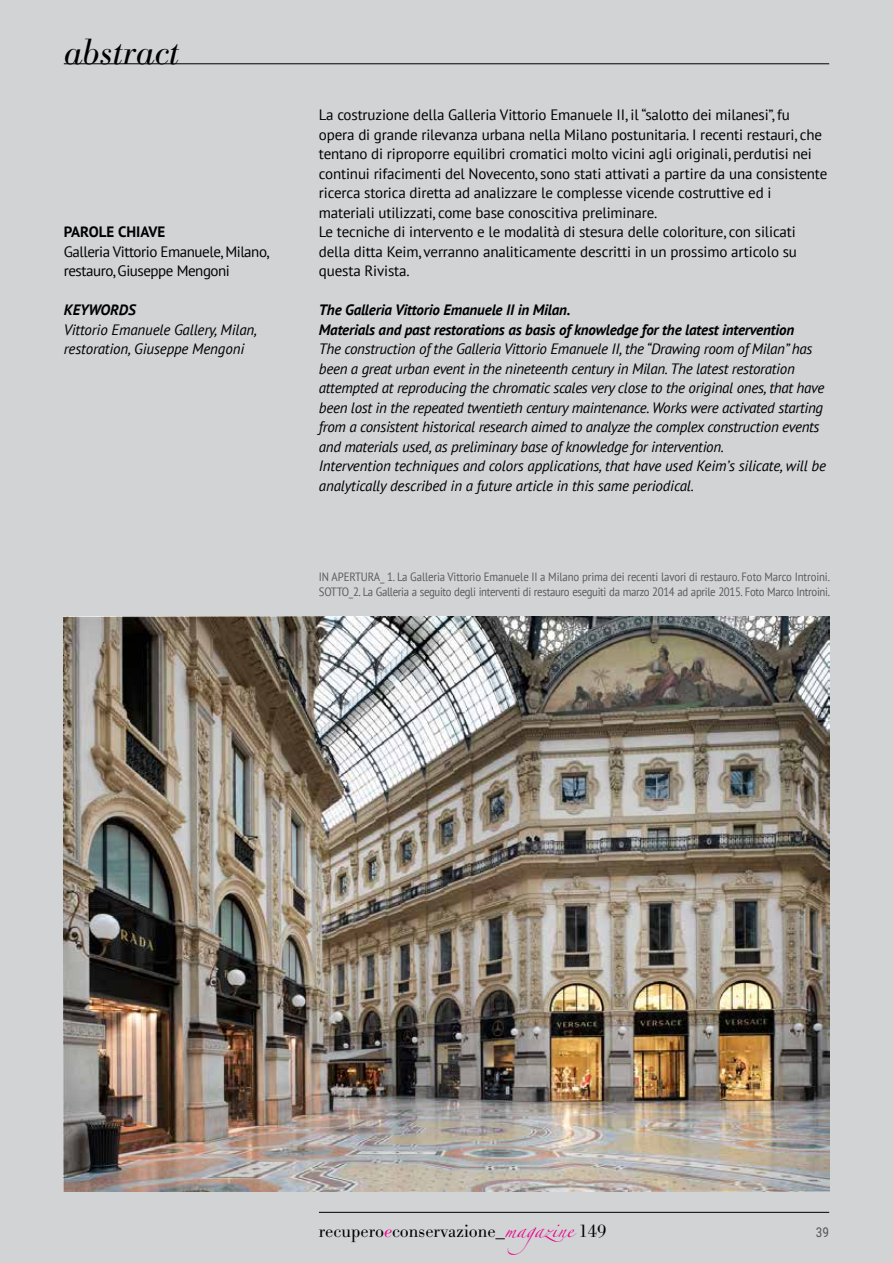
<style>
.page{position:relative;width:893px;height:1263px;background:#d1d3d4}
.page>*{position:absolute;margin:0;border:0;box-sizing:border-box;transform-origin:0 0}
.t1{font:36px "Bodoni BE Light Italic Os F";color:#000}
.t2{font:300 18px "Bodoni BE";color:#000}
.t3{font:italic 15px/19.5px "PT Sans";letter-spacing:-.02em;color:#000}
.t4{font:15px/19.5px "PT Sans";letter-spacing:-.01em;color:#000}
.t5{font:italic 700 15px/19.5px "PT Sans";letter-spacing:-.01em;color:#000}
.t6{font:15px/19.5px "PT Sans";letter-spacing:-.03em;color:#000}
.t7{font:700 15px "PT Sans";color:#000}
.t8{font:13.5px "Roboto Condensed";color:#58595b}
.t9{font:12px/15px "PT Sans";letter-spacing:-.03em;color:#58595b;scale:.9 1}
.s1{font-family:"Bodoni BE Light Italic Os F";font-weight:400;color:#ec008c}
.s2{font-family:"Zapfino";font-weight:400;font-size:13.5px;color:#ec008c}
</style>
<div class="page">
<hr style="left:64px;top:63px;width:765px;height:1px;background:#000">
<img style="left:63px;top:617px;width:766px;height:574px">
<hr style="left:319px;top:1212px;width:510px;height:1px;background:#000">
<h1 class="t1" style="left:64px;top:31px;width:117px">abstract</h1>
<p class="t7" style="left:64px;top:222px;width:103px">PAROLE CHIAVE</p>
<p class="t6" style="left:64px;top:241px;width:207px">Galleria Vittorio Emanuele, Milano, restauro, Giuseppe Mengoni</p>
<p class="t5" style="left:64px;top:300px;width:73px">KEYWORDS</p>
<p class="t3" style="left:64px;top:319px;width:195px">Vittorio Emanuele Gallery, Milan, restoration, Giuseppe Mengoni</p>
<p class="t4" style="left:319px;top:105px;width:510px">La costruzione della Galleria Vittorio Emanuele II, il “salotto dei milanesi”, fu opera di grande rilevanza urbana nella Milano postunitaria. I recenti restauri, che tentano di riproporre equilibri cromatici molto vicini agli originali, perdutisi nei continui rifacimenti del Novecento, sono stati attivati a partire da una consistente ricerca storica diretta ad analizzare le complesse vicende costruttive ed i materiali utilizzati, come base conoscitiva preliminare.<br>Le tecniche di intervento e le modalità di stesura delle coloriture, con silicati della ditta Keim, verranno analiticamente descritti in un prossimo articolo su questa Rivista.</p>
<p class="t5" style="left:319px;top:300px;width:477px">The Galleria Vittorio Emanuele II in Milan.<br>Materials and past restorations as basis of knowledge for the latest intervention</p>
<p class="t3" style="left:319px;top:339px;width:509px">The construction of the Galleria Vittorio Emanuele II, the “Drawing room of Milan” has been a great urban event in the nineteenth century in Milan. The latest restoration attempted at reproducing the chromatic scales very close to the original ones, that have been lost in the repeated twentieth century maintenance. Works were activated starting from a consistent historical research aimed to analyze the complex construction events and materials used, as preliminary base of knowledge for intervention.<br>Intervention techniques and colors applications, that have used Keim’s silicate, will be analytically described in a future article in this same periodical.</p>
<p class="t9" style="left:319px;top:569px;width:569px">IN APERTURA_ 1. La Galleria Vittorio Emanuele II a Milano prima dei recenti lavori di restauro. Foto Marco Introini.<br>SOTTO_2. La Galleria a seguito degli interventi di restauro eseguiti da marzo 2014 ad aprile 2015. Foto Marco Introini.</p>
<p class="t2" style="left:319px;top:1221px;width:289px">recupero<span class="s1">e</span>conservazione_<span class="s2">MAGAZINE</span> 149</p>
<p class="t8" style="left:816px;top:1223px;width:15px">39</p>
</div>
